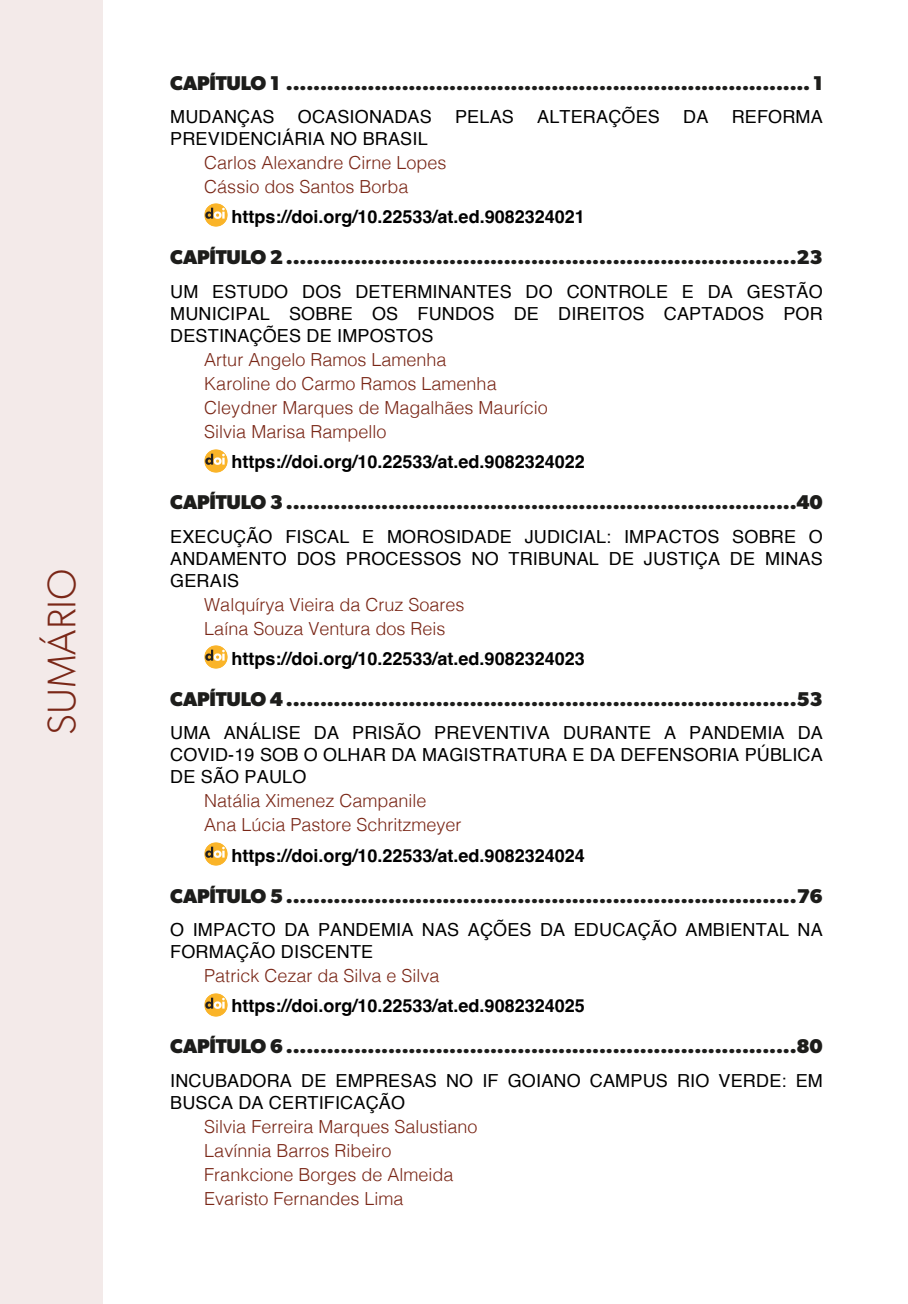
<style>
.page{position:relative;width:908px;height:1304px;background:#fff}
.page>*{position:absolute;margin:0;border:0;box-sizing:border-box;transform-origin:0 0}
.t1{font:300 40px "Gibson";color:#7a2717}
.t2{font:700 20px "Gibson";letter-spacing:-.01em;color:#1d1d1b}
.t3{font:18px/22px "Helvetica";letter-spacing:.01em;color:#000;text-align:justify}
.t4{font:300 18px/24px "Helvetica";color:#7a2717}
.t5{font:700 18px "Helvetica";color:#000}
</style>
<div class="page">
<div style="left:0;top:0;width:103px;height:1304px;background:#f3eae9"></div>
<img style="left:204px;top:204px;width:23px;height:23px">
<img style="left:204px;top:449px;width:23px;height:23px">
<img style="left:204px;top:646px;width:23px;height:23px">
<img style="left:204px;top:843px;width:23px;height:23px">
<img style="left:204px;top:993px;width:23px;height:23px">
<h1 class="t1" style="left:37px;top:735px;width:167px;rotate:-90deg">SUMÁRIO</h1>
<p class="t2" style="left:170px;top:71px;width:653px">CAPÍTULO 1 ............................................................................. 1</p>
<p class="t3" style="left:170px;top:106px;width:106px">MUDANÇAS</p>
<p class="t3" style="left:298px;top:106px;width:135px">OCASIONADAS</p>
<p class="t3" style="left:455px;top:106px;width:60px">PELAS</p>
<p class="t3" style="left:537px;top:106px;width:124px">ALTERAÇÕES</p>
<p class="t3" style="left:683px;top:106px;width:27px">DA</p>
<p class="t3" style="left:731px;top:106px;width:93px">REFORMA</p>
<p class="t3" style="left:170px;top:128px;width:259px">PREVIDENCIÁRIA NO BRASIL</p>
<p class="t4" style="left:204px;top:149px;width:244px">Carlos Alexandre Cirne Lopes<br>Cássio dos Santos Borba</p>
<p class="t5" style="left:231px;top:206px;width:355px">https://doi.org/10.22533/at.ed.9082324021</p>
<p class="t2" style="left:170px;top:246px;width:653px">CAPÍTULO 2 ...........................................................................23</p>
<p class="t3" style="left:170px;top:281px;width:653px">UM ESTUDO DOS DETERMINANTES DO CONTROLE E DA GESTÃO MUNICIPAL SOBRE OS FUNDOS DE DIREITOS CAPTADOS POR DESTINAÇÕES DE IMPOSTOS</p>
<p class="t4" style="left:204px;top:346px;width:345px">Artur Angelo Ramos Lamenha<br>Karoline do Carmo Ramos Lamenha<br>Cleydner Marques de Magalhães Maurício<br>Silvia Marisa Rampello</p>
<p class="t5" style="left:231px;top:451px;width:355px">https://doi.org/10.22533/at.ed.9082324022</p>
<p class="t2" style="left:170px;top:490px;width:653px">CAPÍTULO 3 ...........................................................................40</p>
<p class="t3" style="left:170px;top:526px;width:654px">EXECUÇÃO FISCAL E MOROSIDADE JUDICIAL: IMPACTOS SOBRE O ANDAMENTO DOS PROCESSOS NO TRIBUNAL DE JUSTIÇA DE MINAS GERAIS</p>
<p class="t4" style="left:204px;top:591px;width:262px">Walquírya Vieira da Cruz Soares<br>Laína Souza Ventura dos Reis</p>
<p class="t5" style="left:231px;top:648px;width:355px">https://doi.org/10.22533/at.ed.9082324023</p>
<p class="t2" style="left:170px;top:687px;width:653px">CAPÍTULO 4 ...........................................................................53</p>
<p class="t3" style="left:170px;top:723px;width:653px">UMA ANÁLISE DA PRISÃO PREVENTIVA DURANTE A PANDEMIA DA COVID-19 SOB O OLHAR DA MAGISTRATURA E DA DEFENSORIA PÚBLICA DE SÃO PAULO</p>
<p class="t4" style="left:204px;top:788px;width:259px">Natália Ximenez Campanile<br>Ana Lúcia Pastore Schritzmeyer</p>
<p class="t5" style="left:231px;top:844px;width:355px">https://doi.org/10.22533/at.ed.9082324024</p>
<p class="t2" style="left:170px;top:884px;width:653px">CAPÍTULO 5 ...........................................................................76</p>
<p class="t3" style="left:170px;top:919px;width:653px">O IMPACTO DA PANDEMIA NAS AÇÕES DA EDUCAÇÃO AMBIENTAL NA<br>FORMAÇÃO DISCENTE</p>
<p class="t4" style="left:204px;top:962px;width:237px">Patrick Cezar da Silva e Silva</p>
<p class="t5" style="left:231px;top:995px;width:355px">https://doi.org/10.22533/at.ed.9082324025</p>
<p class="t2" style="left:170px;top:1035px;width:653px">CAPÍTULO 6 ...........................................................................80</p>
<p class="t3" style="left:170px;top:1070px;width:654px">INCUBADORA DE EMPRESAS NO IF GOIANO CAMPUS RIO VERDE: EM<br>BUSCA DA CERTIFICAÇÃO</p>
<p class="t4" style="left:204px;top:1113px;width:275px">Silvia Ferreira Marques Salustiano<br>Lavínnia Barros Ribeiro<br>Frankcione Borges de Almeida<br>Evaristo Fernandes Lima</p>
</div>
